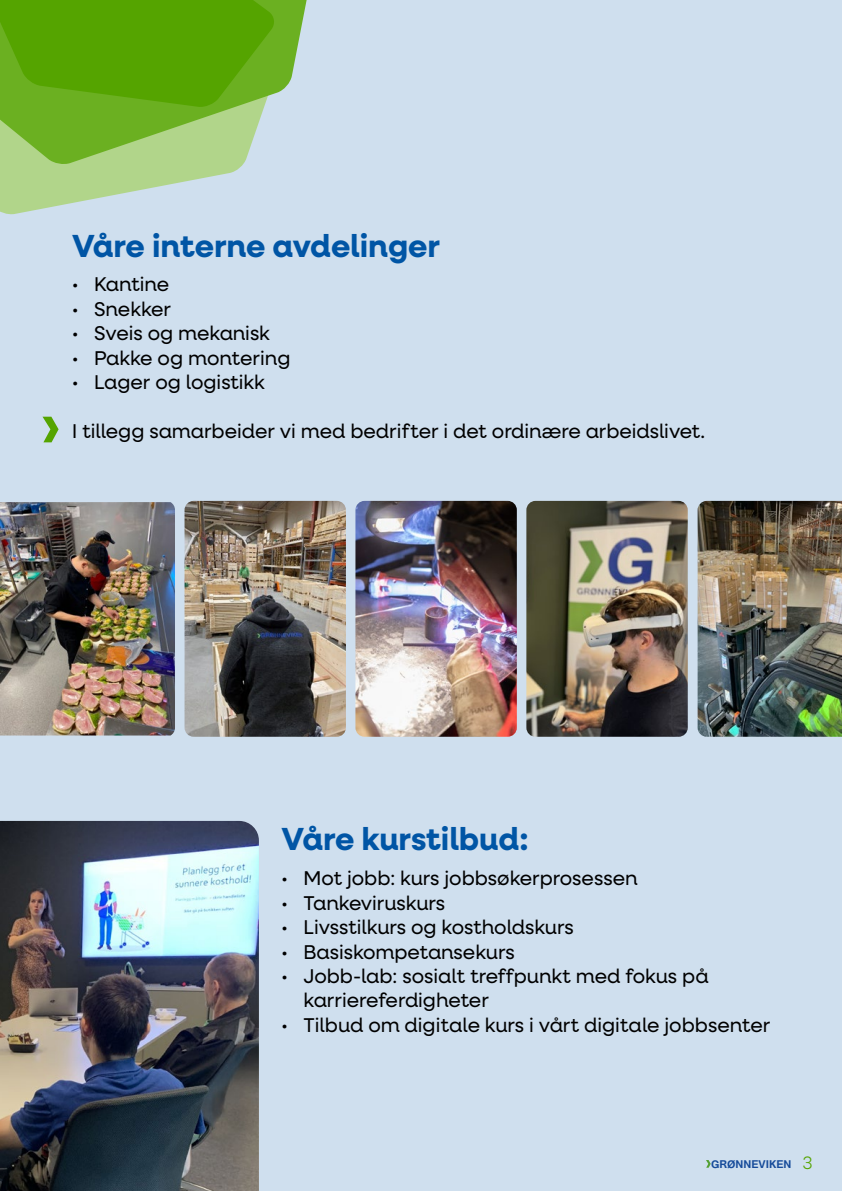
<style>
.page{position:relative;width:842px;height:1191px;background:#cfdfee}
.page>*{position:absolute;margin:0;border:0;box-sizing:border-box;transform-origin:0 0}
.t1{font:700 32px "Neulis Neue";color:#0055a5}
.t2{font:20px/24.4px "Neulis Neue";color:#000}
.t3{font:300 18px "Neulis Neue";color:#55a400}
.t4{font:700 13.8px "Tunga";color:#164b9a}
</style>
<div class="page">
<img style="left:0;top:821px;width:259px;height:370px">
<svg style="left:706px;top:1160px;width:5px;height:7px"></svg>
<svg style="left:43px;top:417px;width:16px;height:25px"></svg>
<svg style="left:0;top:166px;width:242px;height:49px;fill:#b1d58a"></svg>
<svg style="left:276px;top:0;width:31px;height:93px;fill:#6bb021"></svg>
<svg style="left:0;top:0;width:276px;height:166px;background:#6eb128"></svg>
<img style="left:0;top:502px;width:175px;height:233px">
<img style="left:185px;top:501px;width:161px;height:235px">
<img style="left:355px;top:501px;width:162px;height:235px">
<img style="left:526px;top:501px;width:162px;height:235px">
<img style="left:698px;top:501px;width:144px;height:235px">
<p class="t1" style="left:72px;top:223px;width:370px">Våre interne avdelinger</p>
<p class="t2" style="left:72px;top:271px;width:99px">• Kantine</p>
<p class="t2" style="left:72px;top:296px;width:101px">• Snekker</p>
<p class="t2" style="left:72px;top:320px;width:199px">• Sveis og mekanisk</p>
<p class="t2" style="left:72px;top:345px;width:220px">• Pakke og montering</p>
<p class="t2" style="left:72px;top:369px;width:194px">• Lager og logistikk</p>
<p class="t2" style="left:72px;top:418px;width:635px">I tillegg samarbeider vi med bedrifter i det ordinære arbeidslivet.</p>
<p class="t1" style="left:282px;top:815px;width:248px">Våre kurstilbud:</p>
<p class="t2" style="left:282px;top:865px;width:357px">• Mot jobb: kurs jobbsøkerprosessen</p>
<p class="t2" style="left:282px;top:889px;width:165px">• Tankeviruskurs</p>
<p class="t2" style="left:282px;top:914px;width:294px">• Livsstilkurs og kostholdskurs</p>
<p class="t2" style="left:282px;top:938px;width:235px">• Basiskompetansekurs</p>
<p class="t2" style="left:304px;top:963px;width:406px;text-indent:-22px">• Jobb-lab: sosialt treffpunkt med fokus på karriereferdigheter</p>
<p class="t2" style="left:282px;top:1012px;width:490px">• Tilbud om digitale kurs i vårt digitale jobbsenter</p>
<p class="t4" style="left:711px;top:1154px;width:82px">GRØNNEVIKEN</p>
<p class="t3" style="left:803px;top:1150px;width:12px">3</p>
</div>
